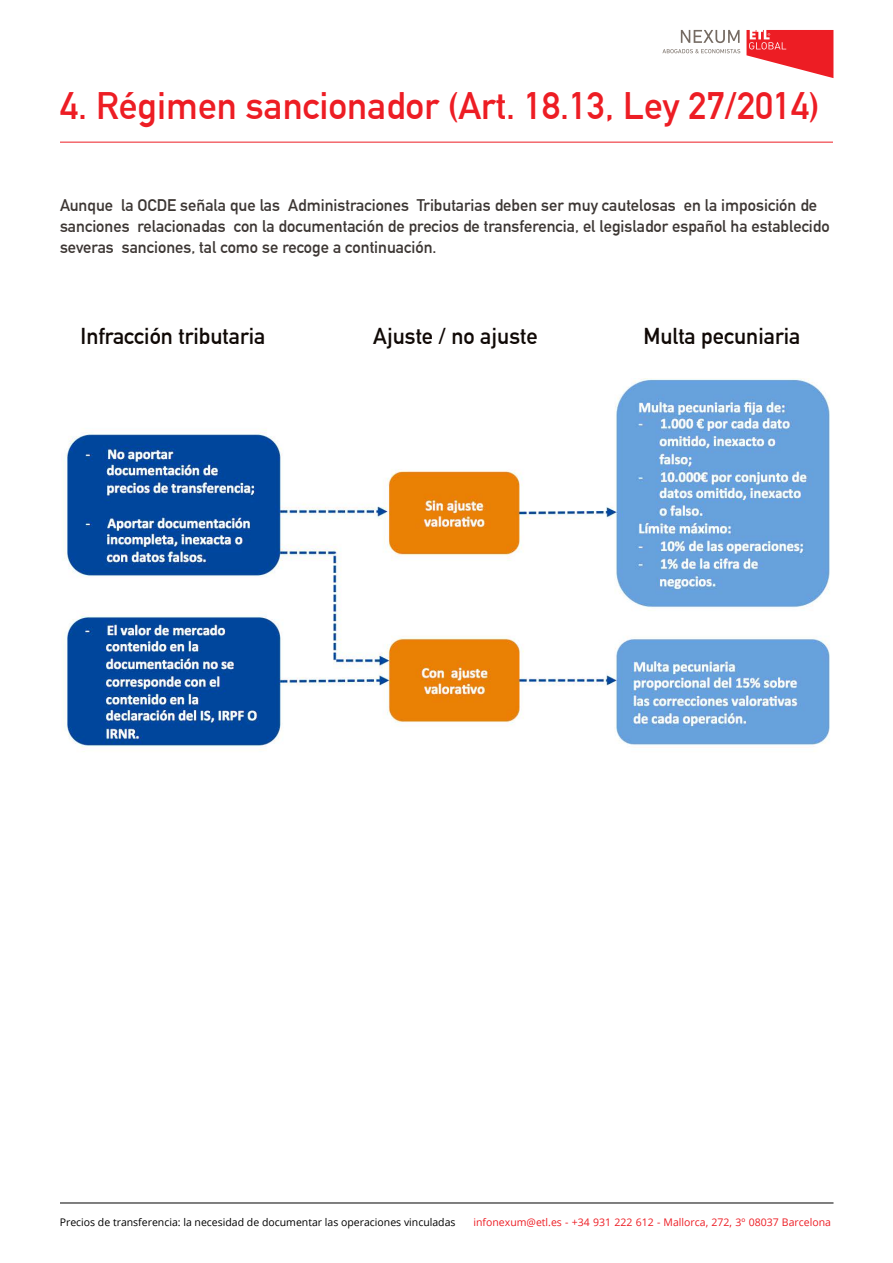
<style>
.page{position:relative;width:893px;height:1263px;background:#fff}
.page>*{position:absolute;margin:0;border:0;box-sizing:border-box;transform-origin:0 0}
.t1{font:700 37.5px "DIN Alternate";color:#ed1d24}
.t2{font:700 22.5px "DIN Alternate";color:#100906}
.t3{font:700 16.5px/21px "DIN Alternate";color:#3c3633}
.t4{font:10.5px "Open Sans";color:#000}
.t5{font:10.5px "Open Sans";color:#ed1d24}
</style>
<div class="page">
<hr style="left:60px;top:1202px;width:773px;height:1px;background:#000">
<svg style="left:681px;top:30px;width:59px;height:13px"></svg>
<svg style="left:746px;top:30px;width:87px;height:48px"></svg>
<svg style="left:662px;top:49px;width:78px;height:4px"></svg>
<hr style="left:60px;top:142px;width:773px;height:1px;background:#ed1d24">
<img style="left:64px;top:378px;width:766px;height:374px">
<h1 class="t1" style="left:60px;top:77px;width:761px">4. Régimen sancionador (Art. 18.13, Ley 27/2014)</h1>
<p class="t3" style="left:60px;top:194px;width:771px">Aunque la OCDE señala que las Administraciones Tributarias deben ser muy cautelosas en la imposición de sanciones relacionadas con la documentación de precios de transferencia, el legislador español ha establecido severas sanciones, tal como se recoge a continuación.</p>
<h2 class="t2" style="left:81px;top:319px;width:186px">Infracción tributaria</h2>
<h2 class="t2" style="left:373px;top:319px;width:166px">Ajuste / no ajuste</h2>
<h2 class="t2" style="left:643px;top:319px;width:158px">Multa pecuniaria</h2>
<p class="t4" style="left:60px;top:1215px;width:397px">Precios de transferencia: la necesidad de documentar las operaciones vinculadas</p>
<p class="t5" style="left:473px;top:1215px;width:359px">infonexum@etl.es - +34 931 222 612 - Mallorca, 272, 3º 08037 Barcelona</p>
</div>
